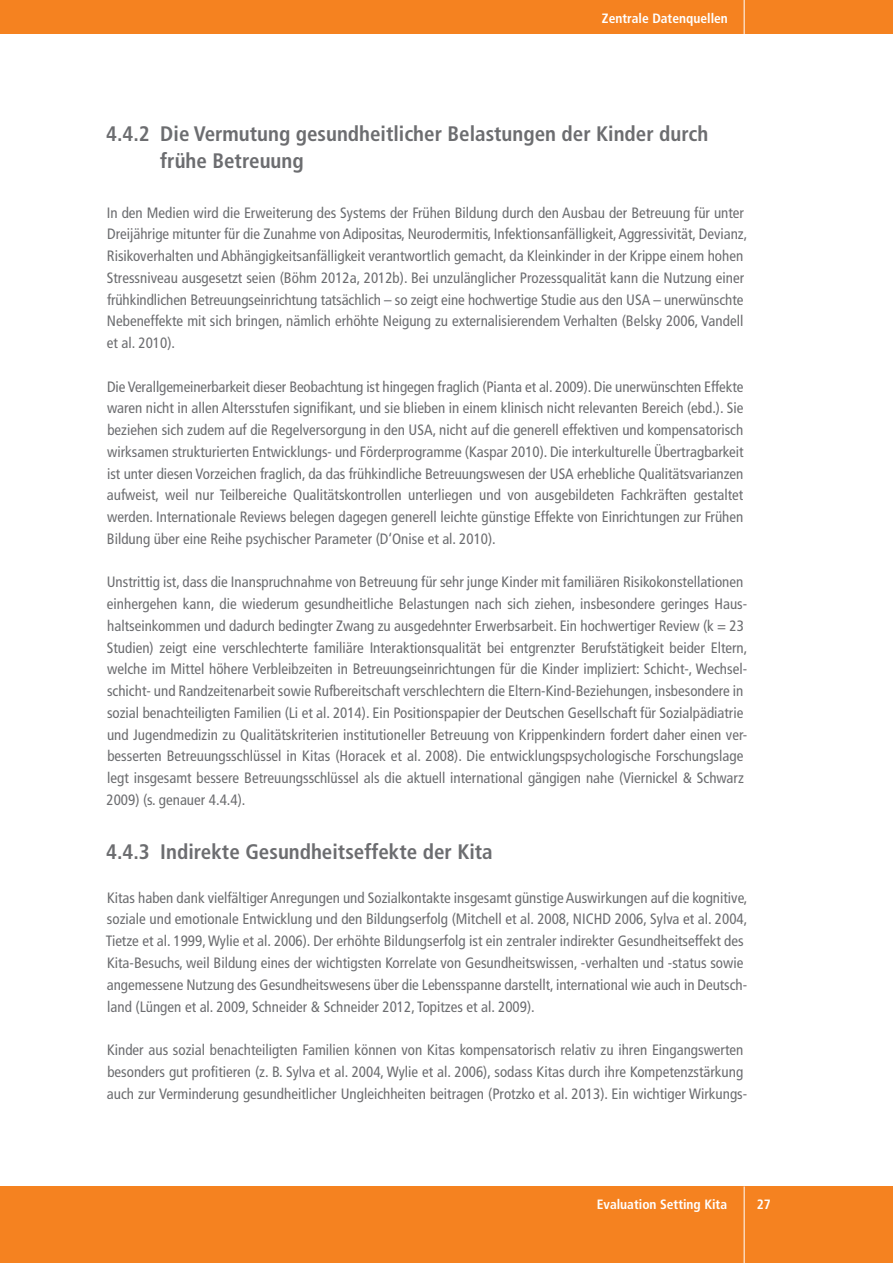
<style>
.page{position:relative;width:893px;height:1263px;background:#fff}
.page>*{position:absolute;margin:0;border:0;box-sizing:border-box;transform-origin:0 0}
.t1{font:700 condensed 21px/27px "Frutiger";color:#6c6d70}
.t2{font:condensed 15px/21.8px "Frutiger";color:#6c6d70}
.t3{font:700 condensed 13.5px "Frutiger";color:#fff}
</style>
<div class="page">
<div style="left:0;top:0;width:893px;height:34px;background:#f58220"></div>
<div style="left:0;top:1186px;width:893px;height:77px;background:#f58220"></div>
<hr style="left:744px;top:1186px;width:1px;height:77px;background:#fff">
<hr style="left:744px;top:0;width:1px;height:34px;background:#fff">
<p class="t3" style="left:602px;top:10px;width:127px">Zentrale Datenquellen</p>
<h1 class="t1" style="left:160px;top:121px;width:550px;text-indent:-54px">4.4.2 Die Vermutung gesundheitlicher Belastungen der Kinder durch frühe Betreuung</h1>
<p class="t2" style="left:107px;top:202px;width:642px">In den Medien wird die Erweiterung des Systems der Frühen Bildung durch den Ausbau der Betreuung für unter Dreijährige mitunter für die Zunahme von Adipositas, Neurodermitis, Infektionsanfälligkeit, Aggressivität, Devianz, Risikoverhalten und Abhängigkeitsanfälligkeit verantwortlich gemacht, da Kleinkinder in der Krippe einem hohen Stressniveau ausgesetzt seien (Böhm 2012a, 2012b). Bei unzulänglicher Prozessqualität kann die Nutzung einer frühkindlichen Betreuungseinrichtung tatsächlich – so zeigt eine hochwertige Studie aus den USA – unerwünschte Nebeneffekte mit sich bringen, nämlich erhöhte Neigung zu externalisierendem Verhalten (Belsky 2006, Vandell et al. 2010).</p>
<p class="t2" style="left:107px;top:376px;width:638px;text-align:justify">Die Verallgemeinerbarkeit dieser Beobachtung ist hingegen fraglich (Pianta et al. 2009). Die unerwünschten Effekte waren nicht in allen Altersstufen signifikant, und sie blieben in einem klinisch nicht relevanten Bereich (ebd.). Sie beziehen sich zudem auf die Regelversorgung in den USA, nicht auf die generell effektiven und kompensatorisch wirksamen strukturierten Entwicklungs- und Förderprogramme (Kaspar 2010). Die interkulturelle Übertragbarkeit ist unter diesen Vorzeichen fraglich, da das frühkindliche Betreuungswesen der USA erhebliche Qualitätsvarianzen aufweist, weil nur Teilbereiche Qualitätskontrollen unterliegen und von ausgebildeten Fachkräften gestaltet werden. Internationale Reviews belegen dagegen generell leichte günstige Effekte von Einrichtungen zur Frühen Bildung über eine Reihe psychischer Parameter (D‘Onise et al. 2010).</p>
<p class="t2" style="left:107px;top:571px;width:642px">Unstrittig ist, dass die Inanspruchnahme von Betreuung für sehr junge Kinder mit familiären Risikokonstellationen einhergehen kann, die wiederum gesundheitliche Belastungen nach sich ziehen, insbesondere geringes Haus&shy;haltseinkommen und dadurch bedingter Zwang zu ausgedehnter Erwerbsarbeit. Ein hochwertiger Review (k = 23<br>Studien) zeigt eine verschlechterte familiäre Interaktionsqualität bei entgrenzter Berufstätigkeit beider Eltern, welche im Mittel höhere Verbleibzeiten in Betreuungseinrichtungen für die Kinder impliziert: Schicht-, Wechsel&shy;schicht- und Randzeitenarbeit sowie Rufbereitschaft verschlechtern die Eltern-Kind-Beziehungen, insbesondere in sozial benachteiligten Familien (Li et al. 2014). Ein Positionspapier der Deutschen Gesellschaft für Sozialpädiatrie und Jugendmedizin zu Qualitätskriterien institutioneller Betreuung von Krippenkindern fordert daher einen ver&shy;besserten Betreuungsschlüssel in Kitas (Horacek et al. 2008). Die entwicklungspsychologische Forschungslage legt insgesamt bessere Betreuungsschlüssel als die aktuell international gängigen nahe (Viernickel &amp; Schwarz 2009) (s. genauer 4.4.4).</p>
<h1 class="t1" style="left:106px;top:838px;width:388px">4.4.3 Indirekte Gesundheitseffekte der Kita</h1>
<p class="t2" style="left:106px;top:887px;width:643px">Kitas haben dank vielfältiger Anregungen und Sozialkontakte insgesamt günstige Auswirkungen auf die kognitive, soziale und emotionale Entwicklung und den Bildungserfolg (Mitchell et al. 2008, NICHD 2006, Sylva et al. 2004, Tietze et al. 1999, Wylie et al. 2006). Der erhöhte Bildungserfolg ist ein zentraler indirekter Gesundheitseffekt des Kita-Besuchs, weil Bildung eines der wichtigsten Korrelate von Gesundheitswissen, -verhalten und -status sowie angemessene Nutzung des Gesundheitswesens über die Lebensspanne darstellt, international wie auch in Deutsch&shy;land (Lüngen et al. 2009, Schneider &amp; Schneider 2012, Topitzes et al. 2009).</p>
<p class="t2" style="left:107px;top:1039px;width:642px">Kinder aus sozial benachteiligten Familien können von Kitas kompensatorisch relativ zu ihren Eingangswerten besonders gut profitieren (z. B. Sylva et al. 2004, Wylie et al. 2006), sodass Kitas durch ihre Kompetenzstärkung auch zur Verminderung gesundheitlicher Ungleichheiten beitragen (Protzko et al. 2013). Ein wichtiger Wirkungs-</p>
<p class="t3" style="left:597px;top:1196px;width:132px">Evaluation Setting Kita</p>
<p class="t3" style="left:757px;top:1196px;width:16px">27</p>
</div>
